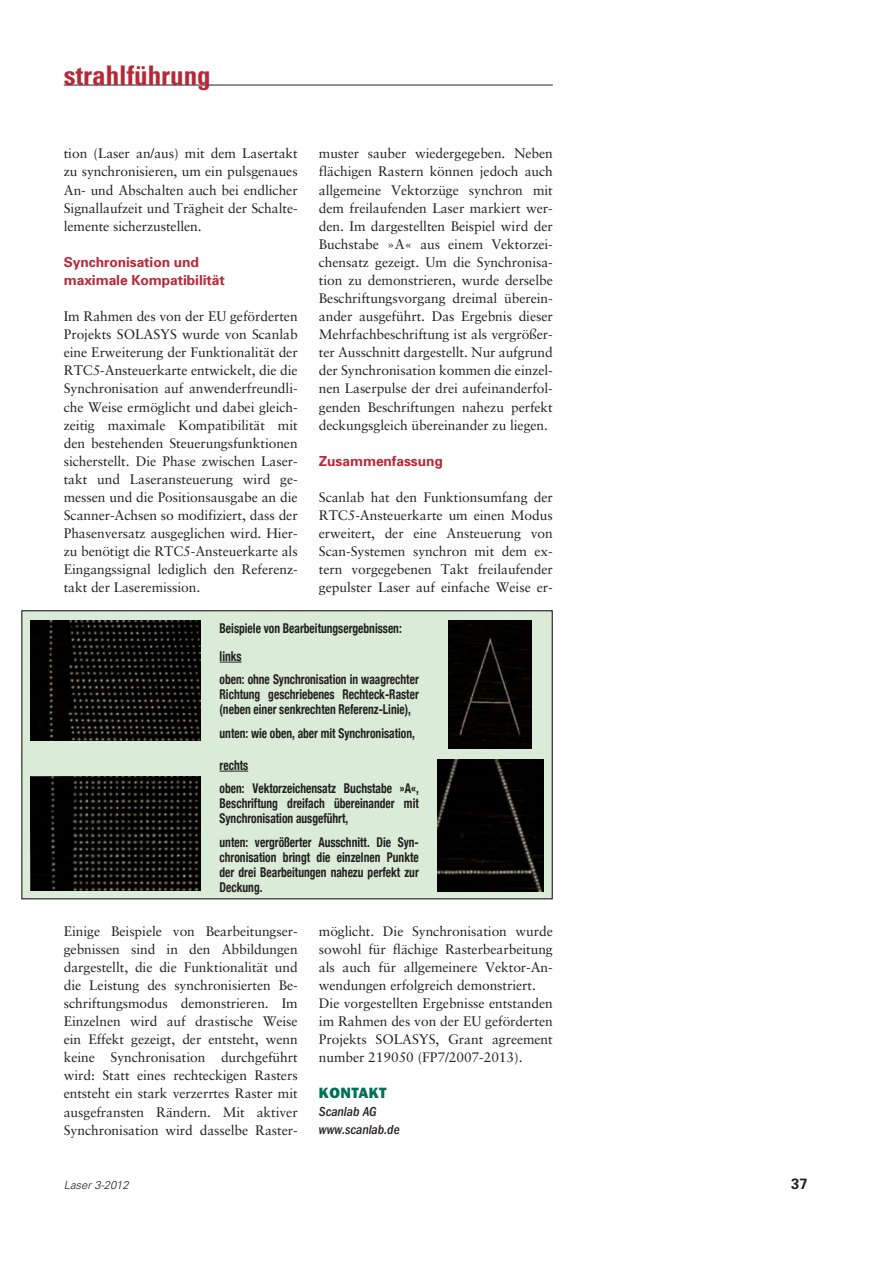
<style>
.page{position:relative;width:893px;height:1263px;background:#fff}
.page>*{position:absolute;margin:0;border:0;box-sizing:border-box;transform-origin:0 0}
.t1{font:700 condensed 27px "Univers";color:#b72837}
.t2{font:800 15px "Franklin Gothic";letter-spacing:.035em;color:#016f5a}
.t3{font:700 15px "Univers";color:#231f20}
.t4{font:13.8px/18.1px "Sabon";letter-spacing:-.005em;color:#231f20;text-align:justify}
.t5{font:700 13.8px/18.1px "Univers";letter-spacing:-.005em;color:#b72837}
.t6{font:700 condensed 13.5px/15px "Helvetica Neue";color:#231f20;scale:.85 1}
.t7{font:italic 500 condensed 13.5px/18.1px "Franklin Gothic";letter-spacing:-.005em;color:#231f20}
.t8{font:italic 300 11.25px "Univers";color:#231f20}
</style>
<div class="page">
<hr style="left:64px;top:85px;width:489px;height:1px;background:#231f20">
<div style="left:22px;top:611px;width:530px;height:288px;background:#daecd7"></div>
<div style="left:21px;top:610px;width:532px;height:289px;border:1px solid #231f20"></div>
<img style="left:31px;top:621px;width:170px;height:120px">
<img style="left:31px;top:776px;width:170px;height:115px">
<svg style="left:220px;top:662px;width:22px;height:1px"></svg>
<svg style="left:220px;top:771px;width:28px;height:1px"></svg>
<img style="left:449px;top:621px;width:82px;height:127px">
<img style="left:438px;top:759px;width:106px;height:133px">
<h1 class="t1" style="left:64px;top:66px;width:148px">strahlführung</h1>
<p class="t4" style="left:64px;top:146px;width:235px">tion (Laser an/aus) mit dem Lasertakt zu synchronisieren, um ein pulsgenaues An- und Abschalten auch bei endlicher Signallaufzeit und Trägheit der Schalte&shy;lemente sicherzustellen.</p>
<p class="t5" style="left:64px;top:254px;width:163px">Synchronisation und maximale Kompatibilität</p>
<p class="t4" style="left:64px;top:308px;width:235px">Im Rahmen des von der EU geförderten Projekts SOLASYS wurde von Scanlab eine Erweiterung der Funktionalität der RTC5-Ansteuerkarte entwickelt, die die Synchronisation auf anwenderfreundli&shy;che Weise ermöglicht und dabei gleich&shy;zeitig maximale Kompatibilität mit den bestehenden Steuerungsfunktionen sicherstellt. Die Phase zwischen Laser&shy;takt und Laseransteuerung wird ge&shy;messen und die Positionsausgabe an die Scanner-Achsen so modifiziert, dass der Phasenversatz ausgeglichen wird. Hier&shy;zu benötigt die RTC5-Ansteuerkarte als Eingangssignal lediglich den Referenz&shy;takt der Laseremission.</p>
<p class="t4" style="left:319px;top:146px;width:235px">muster sauber wiedergegeben. Neben flächigen Rastern können jedoch auch allgemeine Vektorzüge synchron mit dem freilaufenden Laser markiert wer&shy;den. Im dargestellten Beispiel wird der Buchstabe »A« aus einem Vektorzei&shy;chensatz gezeigt. Um die Synchronisa&shy;tion zu demonstrieren, wurde derselbe Beschriftungsvorgang dreimal überein&shy;ander ausgeführt. Das Ergebnis dieser Mehrfachbeschriftung ist als vergrößer&shy;ter Ausschnitt dargestellt. Nur aufgrund der Synchronisation kommen die einzel&shy;nen Laserpulse der drei aufeinanderfol&shy;genden Beschriftungen nahezu perfekt deckungsgleich übereinander zu liegen.</p>
<p class="t5" style="left:319px;top:453px;width:126px">Zusammenfassung</p>
<p class="t4" style="left:319px;top:489px;width:235px">Scanlab hat den Funktionsumfang der RTC5-Ansteuerkarte um einen Modus erweitert, der eine Ansteuerung von Scan-Systemen synchron mit dem ex&shy;tern vorgegebenen Takt freilaufender gepulster Laser auf einfache Weise er-</p>
<p class="t6" style="left:220px;top:614px;width:216px;line-height:27.8px">Beispiele von Bearbeitungsergebnissen: links</p>
<p class="t6" style="left:220px;top:672px;width:236px;text-align:justify">oben: ohne Synchronisation in waagrechter Richtung geschriebenes Rechteck-Raster (neben einer senkrechten Referenz-Linie),</p>
<p class="t6" style="left:220px;top:725px;width:231px">unten: wie oben, aber mit Synchronisation,</p>
<p class="t6" style="left:220px;top:753px;width:236px;line-height:23.5px">rechts<br>oben: Vektorzeichensatz Buchstabe »A«,</p>
<p class="t6" style="left:220px;top:796px;width:236px">Beschriftung dreifach übereinander mit<br>Synchronisation ausgeführt,</p>
<p class="t6" style="left:220px;top:834px;width:236px;text-align:justify">unten: vergrößerter Ausschnitt. Die Syn&shy;chronisation bringt die einzelnen Punkte der drei Bearbeitungen nahezu perfekt zur Deckung.</p>
<p class="t4" style="left:64px;top:923px;width:235px">Einige Beispiele von Bearbeitungser&shy;gebnissen sind in den Abbildungen dargestellt, die die Funktionalität und die Leistung des synchronisierten Be&shy;schriftungsmodus demonstrieren. Im Einzelnen wird auf drastische Weise ein Effekt gezeigt, der entsteht, wenn keine Synchronisation durchgeführt wird: Statt eines rechteckigen Rasters entsteht ein stark verzerrtes Raster mit ausgefransten Rändern. Mit aktiver Synchronisation wird dasselbe Raster-</p>
<p class="t4" style="left:319px;top:923px;width:235px;text-align:left">möglicht. Die Synchronisation wurde sowohl für flächige Rasterbearbeitung als auch für allgemeinere Vektor-An&shy;wendungen erfolgreich demonstriert.<br>Die vorgestellten Ergebnisse entstanden im Rahmen des von der EU geförderten Projekts SOLASYS, Grant agreement number 219050 (FP7/2007-2013).</p>
<p class="t2" style="left:319px;top:1088px;width:69px">KONTAKT</p>
<p class="t7" style="left:319px;top:1104px;width:82px">Scanlab AG www.scanlab.de</p>
<p class="t8" style="left:64px;top:1180px;width:67px">Laser 3-2012</p>
<p class="t3" style="left:791px;top:1178px;width:18px">37</p>
</div>
